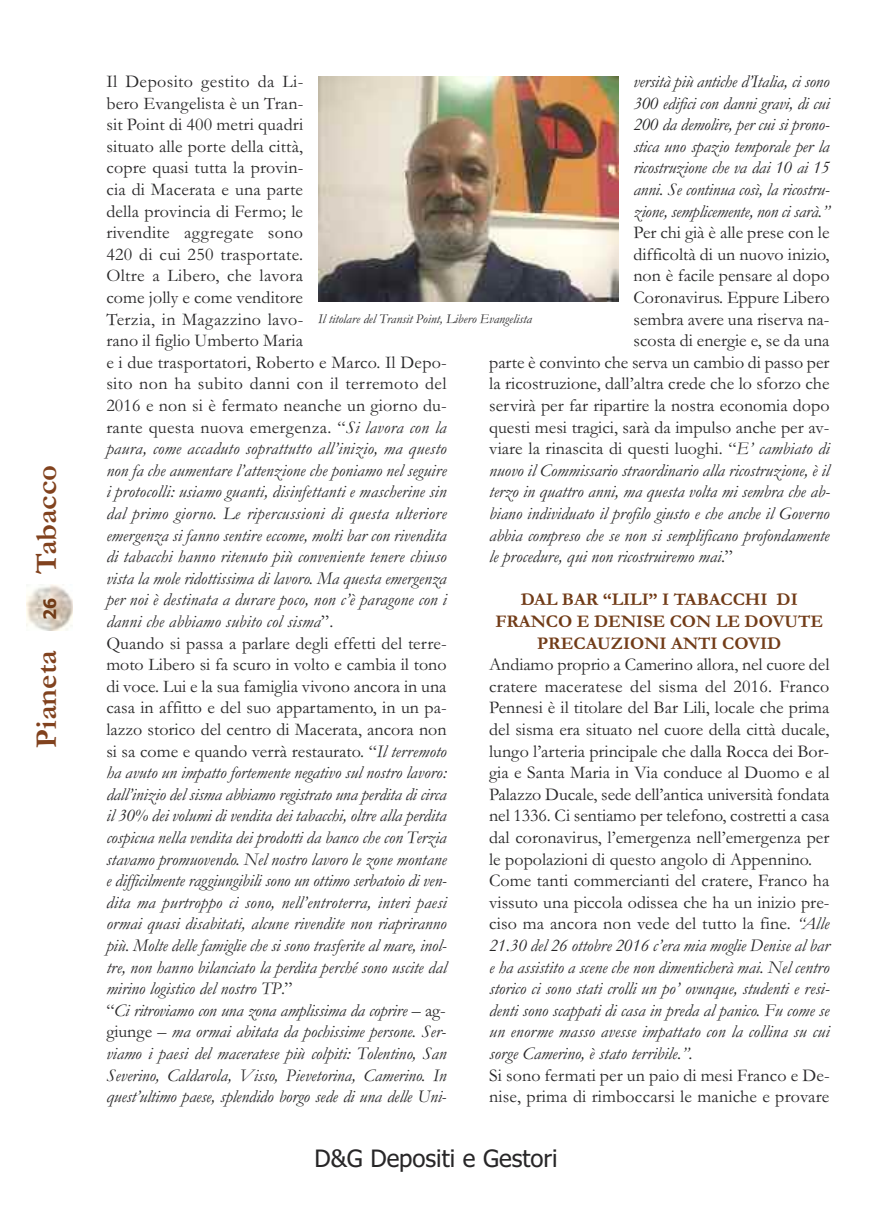
<style>
.page{position:relative;width:872px;height:1212px;background:#fff}
.page>*{position:absolute;margin:0;border:0;box-sizing:border-box;transform-origin:0 0}
.t1{font:700 30.6px "Garamond";color:#81421e}
.t2{font:24px "Tahoma";color:#272627}
.t3{font:italic 18px/21.6px "Garamond";color:#272627}
.t4{font:18px/21.6px "Garamond";color:#272627}
.t5{font:700 18px/21.6px "Garamond";color:#713b17;text-align:center}
.t6{font:700 17.25px "Tahoma";color:#713b17}
.t7{font:italic 13.5px "Garamond";color:#272627}
.s1{font-style:normal}
.s2{font-style:italic}
</style>
<div class="page">
<img style="left:27px;top:585px;width:46px;height:46px">
<img style="left:318px;top:77px;width:300px;height:224px">
<h1 class="t1" style="left:28px;top:574px;width:110px;rotate:-90deg">Tabacco</h1>
<p class="t6" style="left:40px;top:620px;width:24px;rotate:-90deg">26</p>
<h1 class="t1" style="left:28px;top:747px;width:99px;rotate:-90deg">Pianeta</h1>
<p class="t3" style="left:106px;top:70px;width:342px"><span class="s1">Il Deposito gestito da Li-<br>bero Evangelista è un Tran-<br>sit Point di 400 metri quadri<br>situato alle porte della città,<br>copre quasi tutta la provin-<br>cia di Macerata e una parte<br>della provincia di Fermo; le<br>rivendite aggregate sono<br>420 di cui 250 trasportate.<br>Oltre a Libero, che lavora<br>come jolly e come venditore<br>Terzia, in Magazzino lavo-<br>rano il figlio Umberto Maria<br>e i due trasportatori, Roberto e Marco. Il Depo&shy;sito non ha subito danni con il terremoto del 2016 e non si è fermato neanche un giorno du&shy;rante questa nuova emergenza. “</span>Si lavora con la paura, come accaduto soprattutto all’inizio, ma questo non fa che aumentare l’attenzione che poniamo nel seguire i protocolli: usiamo guanti, disinfettanti e mascherine sin dal primo giorno. Le ripercussioni di questa ulteriore emergenza si fanno sentire eccome, molti bar con rivendita di tabacchi hanno ritenuto più conveniente tenere chiuso vista la mole ridottissima di lavoro. Ma questa emergenza per noi è destinata a durare poco, non c’è paragone con i danni che abbiamo subito col sisma<span class="s1">”.<br>Quando si passa a parlare degli effetti del terre&shy;moto Libero si fa scuro in volto e cambia il tono di voce. Lui e la sua famiglia vivono ancora in una casa in affitto e del suo appartamento, in un pa&shy;lazzo storico del centro di Macerata, ancora non si sa come e quando verrà restaurato. “</span>Il terremoto ha avuto un impatto fortemente negativo sul nostro lavoro: dall’inizio del sisma abbiamo registrato una perdita di circa il 30% dei volumi di vendita dei tabacchi, oltre alla perdita cospicua nella vendita dei prodotti da banco che con Terzia stavamo promuovendo. Nel nostro lavoro le zone montane e difficilmente raggiungibili sono un ottimo serbatoio di ven&shy;dita ma purtroppo ci sono, nell’entroterra, interi paesi ormai quasi disabitati, alcune rivendite non riapriranno più. Molte delle famiglie che si sono trasferite al mare, inol&shy;tre, non hanno bilanciato la perdita perché sono uscite dal mirino logistico del nostro TP<span class="s1">.”<br>“</span>Ci ritroviamo con una zona amplissima da coprire – <span class="s1">ag&shy;giunge</span> – ma ormai abitata da pochissime persone. Ser&shy;viamo i paesi del maceratese più colpiti: Tolentino, San Severino, Caldarola, Visso, Pievetorina, Camerino. In quest’ultimo paese, splendido borgo sede di una delle Uni-</p>
<p class="t3" style="left:633px;top:70px;width:198px;text-align:justify">versità più antiche d’Italia, ci sono 300 edifici con danni gravi, di cui 200 da demolire, per cui si prono&shy;stica uno spazio temporale per la ricostruzione che va dai 10 ai 15 anni. Se continua così, la ricostru&shy;zione, semplicemente, non ci sarà.”</p>
<p class="t4" style="left:633px;top:221px;width:198px">Per chi già è alle prese con le</p>
<p class="t4" style="left:633px;top:243px;width:198px">difficoltà di un nuovo inizio,</p>
<p class="t4" style="left:633px;top:264px;width:197px">non è facile pensare al dopo</p>
<p class="t4" style="left:633px;top:286px;width:198px">Coronavirus. Eppure Libero</p>
<p class="t4" style="left:633px;top:308px;width:198px">sembra avere una riserva na-</p>
<p class="t4" style="left:633px;top:329px;width:197px">scosta di energie e, se da una</p>
<p class="t4" style="left:489px;top:351px;width:342px">parte è convinto che serva un cambio di passo per</p>
<p class="t4" style="left:489px;top:372px;width:342px">la ricostruzione, dall’altra crede che lo sforzo che</p>
<p class="t4" style="left:489px;top:394px;width:342px">servirà per far ripartire la nostra economia dopo</p>
<p class="t4" style="left:489px;top:416px;width:342px">questi mesi tragici, sarà da impulso anche per av-</p>
<p class="t4" style="left:489px;top:437px;width:342px">viare la rinascita di questi luoghi. “<span class="s2">E’ cambiato di</span></p>
<p class="t3" style="left:489px;top:459px;width:342px">nuovo il Commissario straordinario alla ricostruzione, è il</p>
<p class="t3" style="left:489px;top:480px;width:342px">terzo in quattro anni, ma questa volta mi sembra che ab-</p>
<p class="t3" style="left:489px;top:502px;width:342px">biano individuato il profilo giusto e che anche il Governo</p>
<p class="t3" style="left:489px;top:524px;width:342px">abbia compreso che se non si semplificano profondamente</p>
<p class="t3" style="left:489px;top:545px;width:245px">le procedure, qui non ricostruiremo mai<span class="s1">.”</span></p>
<p class="t5" style="left:495px;top:588px;width:329px">DAL BAR “LILI” I TABACCHI DI<br>FRANCO E DENISE CON LE DOVUTE<br>PRECAUZIONI ANTI COVID</p>
<p class="t4" style="left:489px;top:653px;width:342px">Andiamo proprio a Camerino allora, nel cuore del cratere maceratese del sisma del 2016. Franco Pennesi è il titolare del Bar Lili, locale che prima del sisma era situato nel cuore della città ducale, lungo l’arteria principale che dalla Rocca dei Bor&shy;gia e Santa Maria in Via conduce al Duomo e al Palazzo Ducale, sede dell’antica università fondata nel 1336. Ci sentiamo per telefono, costretti a casa dal coronavirus, l’emergenza nell’emergenza per le popolazioni di questo angolo di Appennino.<br>Come tanti commercianti del cratere, Franco ha vissuto una piccola odissea che ha un inizio pre&shy;ciso ma ancora non vede del tutto la fine. <span class="s2">“Alle 21.30 del 26 ottobre 2016 c’era mia moglie Denise al bar e ha assistito a scene che non dimenticherà mai. Nel centro storico ci sono stati crolli un po’ ovunque, studenti e resi&shy;denti sono scappati di casa in preda al panico. Fu come se un enorme masso avesse impattato con la collina su cui sorge Camerino, è stato terribile.”.</span></p>
<p class="t4" style="left:489px;top:1064px;width:342px">Si sono fermati per un paio di mesi Franco e De&shy;nise, prima di rimboccarsi le maniche e provare</p>
<p class="t7" style="left:318px;top:310px;width:215px">Il titolare del Transit Point, Libero Evangelista</p>
<h2 class="t2" style="left:314px;top:1144px;width:245px">D&amp;G Depositi e Gestori</h2>
</div>
